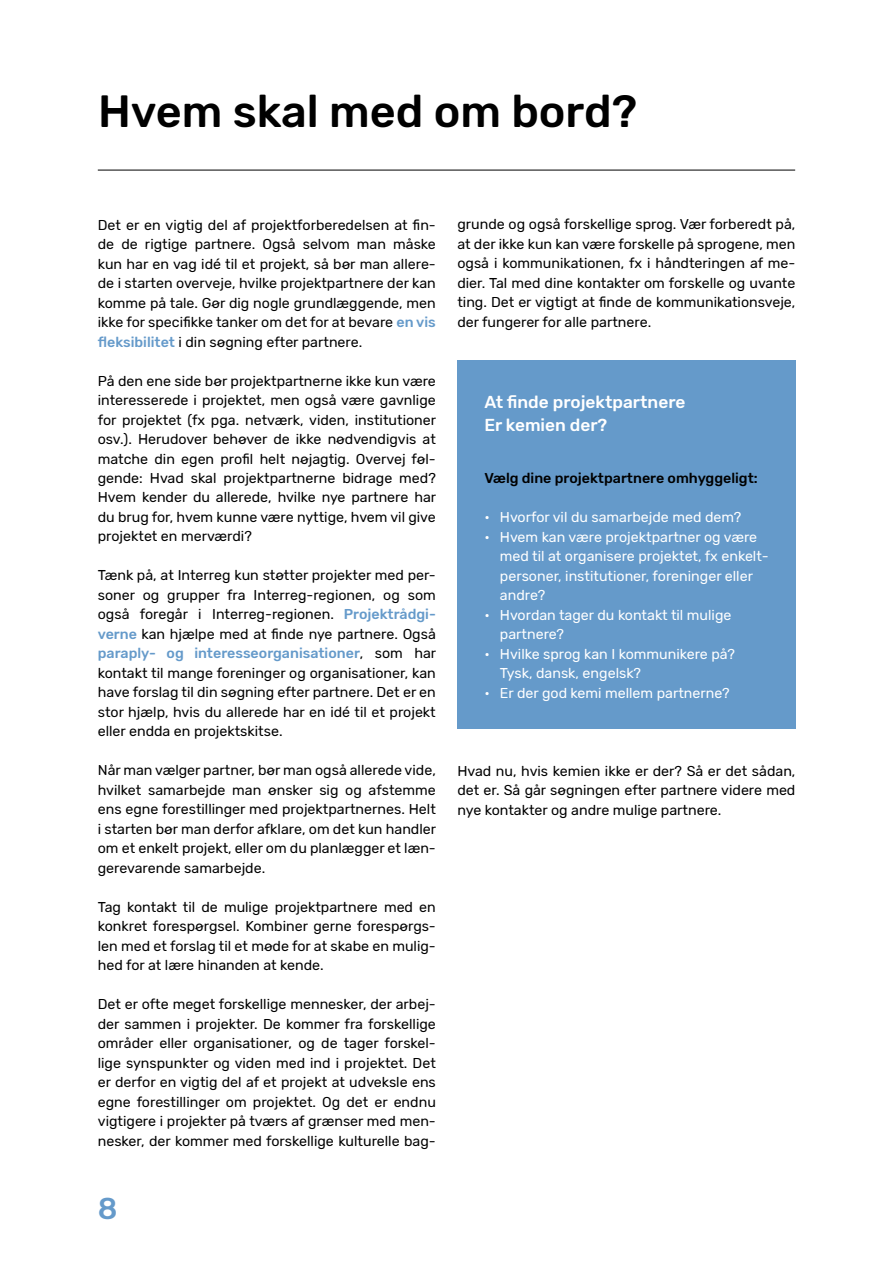
<style>
.page{position:relative;width:893px;height:1263px;background:#fff}
.page>*{position:absolute;margin:0;border:0;box-sizing:border-box;transform-origin:0 0}
.t1{font:500 45px "Rubik";color:#000}
.t2{font:500 30px "Rubik";color:#659aca}
.t3{font:500 17.25px/22.5px "Rubik";color:#fff}
.t4{font:14.25px/19.5px "Rubik";color:#000;text-align:justify}
.t5{font:14.25px/19.5px "Rubik";color:#fff}
.t6{font:500 14.25px "Rubik";color:#000}
.s1{font-weight:500;color:#659aca}
</style>
<div class="page">
<div style="left:457px;top:360px;width:338px;height:369px;background:#659aca"></div>
<hr style="left:98px;top:170px;width:697px;height:1px;background:#000">
<h1 class="t1" style="left:98px;top:86px;width:541px">Hvem skal med om bord?</h1>
<p class="t4" style="left:98px;top:215px;width:340px">Det er en vigtig del af projektforberedelsen at fin&shy;de de rigtige partnere. Også selvom man måske kun har en vag idé til et projekt, så bør man allere&shy;de i starten overveje, hvilke projektpartnere der kan komme på tale. Gør dig nogle grundlæggende, men ikke for specifikke tanker om det for at bevare <span class="s1">en vis fleksibilitet</span> i din søgning efter partnere.</p>
<p class="t4" style="left:98px;top:371px;width:340px">På den ene side bør projektpartnerne ikke kun være interesserede i projektet, men også være gavnlige for projektet (fx pga. netværk, viden, institutioner osv.). Herudover behøver de ikke nødvendigvis at matche din egen profil helt nøjagtig. Overvej føl&shy;gende: Hvad skal projektpartnerne bidrage med?<br>Hvem kender du allerede, hvilke nye partnere har du brug for, hvem kunne være nyttige, hvem vil give projektet en merværdi?</p>
<p class="t4" style="left:98px;top:566px;width:340px">Tænk på, at Interreg kun støtter projekter med per&shy;soner og grupper fra Interreg-regionen, og som også foregår i Interreg-regionen. <span class="s1">Projektrådgi&shy;verne</span> kan hjælpe med at finde nye partnere. Også <span class="s1">paraply- og interesseorganisationer</span>, som har kontakt til mange foreninger og organisationer, kan have forslag til din søgning efter partnere. Det er en stor hjælp, hvis du allerede har en idé til et projekt eller endda en projektskitse.</p>
<p class="t4" style="left:98px;top:761px;width:340px">Når man vælger partner, bør man også allerede vide, hvilket samarbejde man ønsker sig og afstemme ens egne forestillinger med projektpartnernes. Helt i starten bør man derfor afklare, om det kun handler om et enkelt projekt, eller om du planlægger et læn&shy;gerevarende samarbejde.</p>
<p class="t4" style="left:98px;top:898px;width:340px">Tag kontakt til de mulige projektpartnere med en konkret forespørgsel. Kombiner gerne forespørgs&shy;len med et forslag til et møde for at skabe en mulig&shy;hed for at lære hinanden at kende.</p>
<p class="t4" style="left:98px;top:995px;width:340px">Det er ofte meget forskellige mennesker, der arbej&shy;der sammen i projekter. De kommer fra forskellige områder eller organisationer, og de tager forskel&shy;lige synspunkter og viden med ind i projektet. Det er derfor en vigtig del af et projekt at udveksle ens egne forestillinger om projektet. Og det er endnu vigtigere i projekter på tværs af grænser med men&shy;nesker, der kommer med forskellige kulturelle bag-</p>
<h2 class="t2" style="left:98px;top:1191px;width:21px">8</h2>
<p class="t4" style="left:457px;top:215px;width:340px">grunde og også forskellige sprog. Vær forberedt på, at der ikke kun kan være forskelle på sprogene, men også i kommunikationen, fx i håndteringen af me&shy;dier. Tal med dine kontakter om forskelle og uvante ting. Det er vigtigt at finde de kommunikationsveje, der fungerer for alle partnere.</p>
<p class="t3" style="left:484px;top:391px;width:203px">At finde projektpartnere<br>Er kemien der?</p>
<p class="t6" style="left:484px;top:470px;width:275px">Vælg dine projektpartnere omhyggeligt:</p>
<p class="t5" style="left:484px;top:508px;width:258px">• Hvorfor vil du samarbejde med dem?</p>
<p class="t5" style="left:500px;top:527px;width:270px;text-indent:-16px">• Hvem kan være projektpartner og være med til at organisere projektet, fx enkelt&shy;personer, institutioner, foreninger eller andre?</p>
<p class="t5" style="left:500px;top:605px;width:233px;text-indent:-16px">• Hvordan tager du kontakt til mulige partnere?</p>
<p class="t5" style="left:500px;top:644px;width:237px;text-indent:-16px">• Hvilke sprog kan I kommunikere på?<br>Tysk, dansk, engelsk?</p>
<p class="t5" style="left:484px;top:683px;width:247px">• Er der god kemi mellem partnerne?</p>
<p class="t4" style="left:457px;top:761px;width:340px">Hvad nu, hvis kemien ikke er der? Så er det sådan, det er. Så går søgningen efter partnere videre med nye kontakter og andre mulige partnere.</p>
</div>
